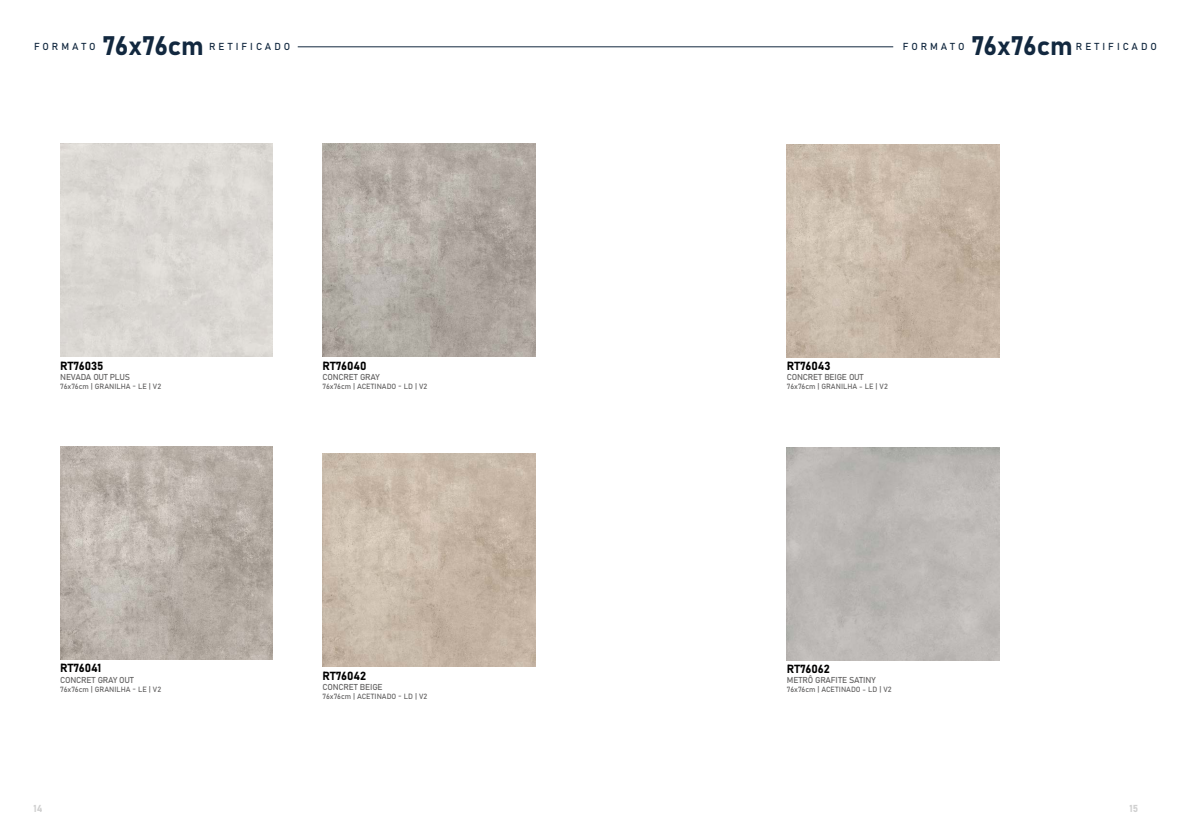
<style>
.page{position:relative;width:1191px;height:837px;background:#fff}
.page>*{position:absolute;margin:0;border:0;box-sizing:border-box;transform-origin:0 0}
.t1{font:26.5px "Bahnschrift";color:#12283f}
.t2{font:11.6px "Bahnschrift";color:#000}
.t3{font:10px "Bahnschrift";letter-spacing:.3em;color:#12283f}
.t4{font:10px "Bahnschrift";color:#d0d0d0}
.t5{font:8.5px "Bahnschrift";letter-spacing:-.02em;color:#646363}
.t6{font:7.5px "Bahnschrift";color:#646363}
</style>
<div class="page">
<img style="left:322px;top:454px;width:213px;height:212px">
<img style="left:787px;top:145px;width:212px;height:212px">
<img style="left:322px;top:144px;width:213px;height:212px">
<img style="left:60px;top:446px;width:213px;height:213px">
<hr style="left:298px;top:46px;width:595px;height:1px;background:#12283f">
<h3 class="t3" style="left:34px;top:39px;width:63px">FORMATO</h3>
<h1 class="t1" style="left:102px;top:26px;width:103px">76x76cm</h1>
<h3 class="t3" style="left:209px;top:39px;width:83px">RETIFICADO</h3>
<h3 class="t3" style="left:902px;top:39px;width:63px">FORMATO</h3>
<h1 class="t1" style="left:971px;top:26px;width:103px">76x76cm</h1>
<h3 class="t3" style="left:1075px;top:39px;width:83px">RETIFICADO</h3>
<h2 class="t2" style="left:60px;top:356px;width:45px">RT76035</h2>
<p class="t5" style="left:60px;top:370px;width:71px">NEVADA OUT PLUS</p>
<p class="t6" style="left:60px;top:380px;width:102px">76x76cm | GRANILHA - LE | V2</p>
<h2 class="t2" style="left:60px;top:659px;width:43px">RT76041</h2>
<p class="t5" style="left:60px;top:673px;width:75px">CONCRET GRAY OUT</p>
<p class="t6" style="left:60px;top:683px;width:102px">76x76cm | GRANILHA - LE | V2</p>
<h2 class="t2" style="left:322px;top:356px;width:45px">RT76040</h2>
<p class="t5" style="left:322px;top:370px;width:59px">CONCRET GRAY</p>
<p class="t6" style="left:322px;top:380px;width:106px">76x76cm | ACETINADO - LD | V2</p>
<h2 class="t2" style="left:322px;top:666px;width:45px">RT76042</h2>
<p class="t5" style="left:322px;top:680px;width:62px">CONCRET BEIGE</p>
<p class="t6" style="left:322px;top:690px;width:106px">76x76cm | ACETINADO - LD | V2</p>
<h2 class="t2" style="left:787px;top:357px;width:45px">RT76043</h2>
<p class="t5" style="left:787px;top:371px;width:78px">CONCRET BEIGE OUT</p>
<p class="t6" style="left:787px;top:381px;width:102px">76x76cm | GRANILHA - LE | V2</p>
<h2 class="t2" style="left:787px;top:660px;width:44px">RT76062</h2>
<p class="t5" style="left:787px;top:673px;width:90px">METRÔ GRAFITE SATINY</p>
<p class="t6" style="left:787px;top:683px;width:106px">76x76cm | ACETINADO - LD | V2</p>
<h3 class="t4" style="left:33px;top:800px;width:11px">14</h3>
<h3 class="t4" style="left:1129px;top:800px;width:10px">15</h3>
</div>
